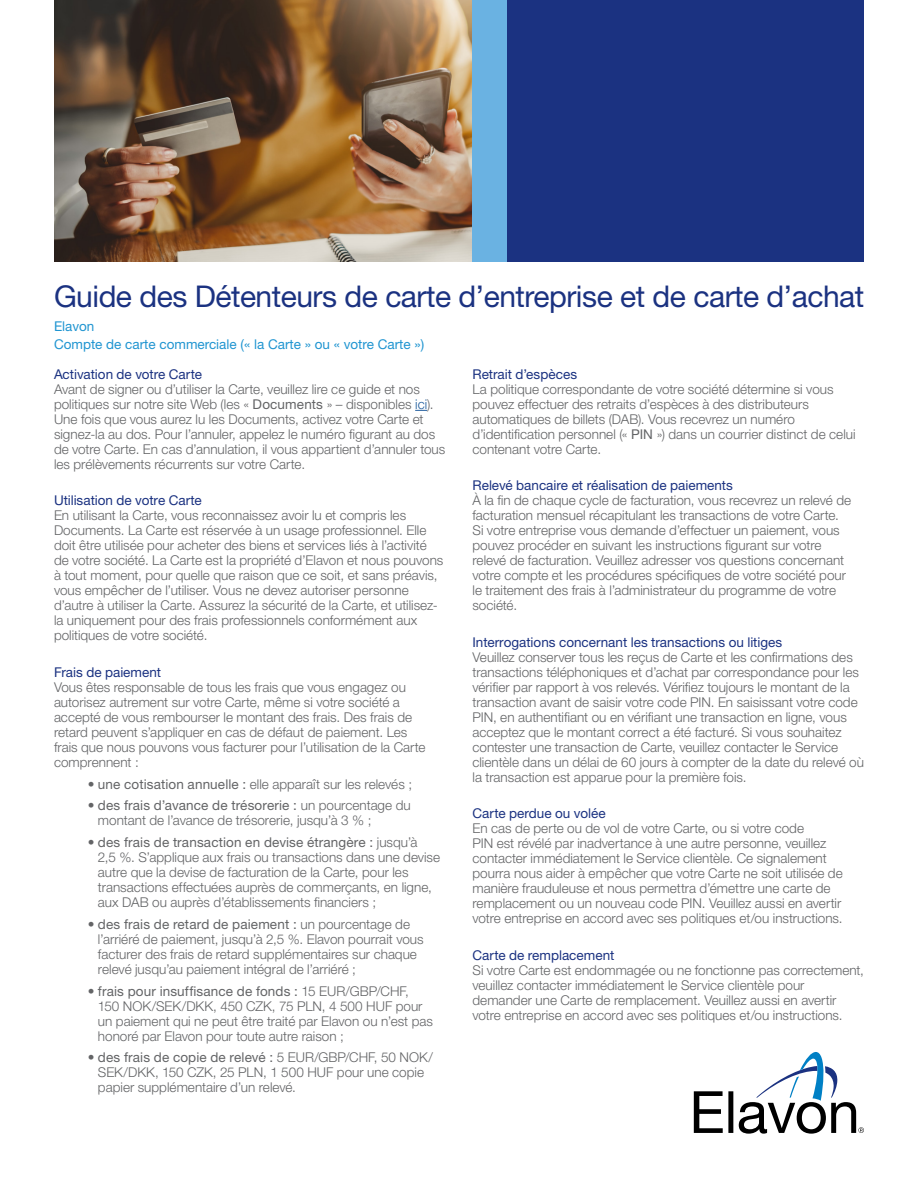
<style>
.page{position:relative;width:918px;height:1188px;background:#fff}
.page>*{position:absolute;margin:0;border:0;box-sizing:border-box;transform-origin:0 0}
.Title_28pt{font:30px "Helvetica Neue LT Std";letter-spacing:-.015em;color:#1b3281}
.BODY{font:300 13.5px/15px "Helvetica Neue LT Std";color:#636466}
.BODY_INDENT{font:300 13.5px/15px "Helvetica Neue LT Std";color:#636466}
.HEADDER{font:13.5px "Helvetica Neue LT Std";color:#1b3281}
.Body{font:13.5px "Helvetica Neue LT Std";color:#2095d1}
.s1{font-weight:400}
.s2{color:#215e9e}
</style>
<div class="page">
<svg style="left:415px;top:410px;width:12px;height:1px"></svg>
<svg style="left:694px;top:1052px;width:170px;height:82px"></svg>
<img style="left:54px;top:0;width:418px;height:262px">
<div style="left:472px;top:0;width:392px;height:262px;background:#6ab2e2"></div>
<div style="left:508px;top:0;width:356px;height:262px;background:#1b3281"></div>
<p class="Title_28pt" style="left:54px;top:277px;width:812px">Guide des Détenteurs de carte d’entreprise et de carte d’achat</p>
<p class="Body" style="left:54px;top:318px;width:42px">Elavon</p>
<p class="Body" style="left:54px;top:336px;width:372px">Compte de carte commerciale (« la Carte » ou « votre Carte »)</p>
<p class="HEADDER" style="left:54px;top:366px;width:150px">Activation de votre Carte</p>
<p class="BODY" style="left:54px;top:381px;width:393px">Avant de signer ou d’utiliser la Carte, veuillez lire ce guide et nos politiques sur notre site Web (les « <span class="s1">Documents</span> » – disponibles <span class="s2">ici</span>).<br>Une fois que vous aurez lu les Documents, activez votre Carte et signez-la au dos. Pour l’annuler, appelez le numéro figurant au dos de votre Carte. En cas d’annulation, il vous appartient d’annuler tous les prélèvements récurrents sur votre Carte.</p>
<p class="HEADDER" style="left:54px;top:492px;width:149px">Utilisation de votre Carte</p>
<p class="BODY" style="left:54px;top:508px;width:391px">En utilisant la Carte, vous reconnaissez avoir lu et compris les Documents. La Carte est réservée à un usage professionnel. Elle doit être utilisée pour acheter des biens et services liés à l’activité de votre société. La Carte est la propriété d’Elavon et nous pouvons à tout moment, pour quelle que raison que ce soit, et sans préavis, vous empêcher de l’utiliser. Vous ne devez autoriser personne d’autre à utiliser la Carte. Assurez la sécurité de la Carte, et utilisez&shy;la uniquement pour des frais professionnels conformément aux politiques de votre société.</p>
<p class="HEADDER" style="left:54px;top:664px;width:109px">Frais de paiement</p>
<p class="BODY" style="left:54px;top:679px;width:373px">Vous êtes responsable de tous les frais que vous engagez ou autorisez autrement sur votre Carte, même si votre société a accepté de vous rembourser le montant des frais. Des frais de retard peuvent s’appliquer en cas de défaut de paiement. Les frais que nous pouvons vous facturer pour l’utilisation de la Carte comprennent :</p>
<p class="BODY_INDENT" style="left:88px;top:776px;width:326px">• <span class="s1">une cotisation annuelle :</span> elle apparaît sur les relevés ;</p>
<p class="BODY_INDENT" style="left:98px;top:798px;width:314px;text-indent:-10px">• <span class="s1">des frais d’avance de trésorerie :</span> un pourcentage du montant de l’avance de trésorerie, jusqu’à 3 % ;</p>
<p class="BODY_INDENT" style="left:98px;top:835px;width:344px;text-indent:-10px">• <span class="s1">des frais de transaction en devise étrangère :</span> jusqu’à<br>2,5 %. S’applique aux frais ou transactions dans une devise autre que la devise de facturation de la Carte, pour les transactions effectuées auprès de commerçants, en ligne, aux DAB ou auprès d’établissements financiers ;</p>
<p class="BODY_INDENT" style="left:98px;top:916px;width:327px;text-indent:-10px">• <span class="s1">des frais de retard de paiement :</span> un pourcentage de l’arriéré de paiement, jusqu’à 2,5 %. Elavon pourrait vous facturer des frais de retard supplémentaires sur chaque relevé jusqu’au paiement intégral de l’arriéré ;</p>
<p class="BODY_INDENT" style="left:98px;top:983px;width:336px;text-indent:-10px">• <span class="s1">frais pour insuffisance de fonds :</span> 15 EUR/GBP/CHF, 150 NOK/SEK/DKK, 450 CZK, 75 PLN, 4 500 HUF pour un paiement qui ne peut être traité par Elavon ou n’est pas honoré par Elavon pour toute autre raison ;</p>
<p class="BODY_INDENT" style="left:98px;top:1050px;width:336px;text-indent:-10px">• <span class="s1">des frais de copie de relevé :</span> 5 EUR/GBP/CHF, 50 NOK/<br>SEK/DKK, 150 CZK, 25 PLN, 1 500 HUF pour une copie papier supplémentaire d’un relevé.</p>
<p class="HEADDER" style="left:472px;top:366px;width:106px">Retrait d’espèces</p>
<p class="BODY" style="left:472px;top:381px;width:385px">La politique correspondante de votre société détermine si vous pouvez effectuer des retraits d’espèces à des distributeurs automatiques de billets (DAB). Vous recevrez un numéro d’identification personnel (« <span class="s1">PIN</span> ») dans un courrier distinct de celui contenant votre Carte.</p>
<p class="HEADDER" style="left:472px;top:477px;width:262px">Relevé bancaire et réalisation de paiements</p>
<p class="BODY" style="left:472px;top:493px;width:380px">À la fin de chaque cycle de facturation, vous recevrez un relevé de facturation mensuel récapitulant les transactions de votre Carte.<br>Si votre entreprise vous demande d’effectuer un paiement, vous pouvez procéder en suivant les instructions figurant sur votre relevé de facturation. Veuillez adresser vos questions concernant votre compte et les procédures spécifiques de votre société pour le traitement des frais à l’administrateur du programme de votre société.</p>
<p class="HEADDER" style="left:472px;top:634px;width:311px">Interrogations concernant les transactions ou litiges</p>
<p class="BODY" style="left:472px;top:649px;width:393px">Veuillez conserver tous les reçus de Carte et les confirmations des transactions téléphoniques et d’achat par correspondance pour les vérifier par rapport à vos relevés. Vérifiez toujours le montant de la transaction avant de saisir votre code PIN. En saisissant votre code PIN, en authentifiant ou en vérifiant une transaction en ligne, vous acceptez que le montant correct a été facturé. Si vous souhaitez contester une transaction de Carte, veuillez contacter le Service clientèle dans un délai de 60 jours à compter de la date du relevé où la transaction est apparue pour la première fois.</p>
<p class="HEADDER" style="left:472px;top:805px;width:135px">Carte perdue ou volée</p>
<p class="BODY" style="left:472px;top:821px;width:372px">En cas de perte ou de vol de votre Carte, ou si votre code<br>PIN est révélé par inadvertance à une autre personne, veuillez contacter immédiatement le Service clientèle. Ce signalement pourra nous aider à empêcher que votre Carte ne soit utilisée de manière frauduleuse et nous permettra d’émettre une carte de remplacement ou un nouveau code PIN. Veuillez aussi en avertir votre entreprise en accord avec ses politiques et/ou instructions.</p>
<p class="HEADDER" style="left:472px;top:947px;width:143px">Carte de remplacement</p>
<p class="BODY" style="left:472px;top:962px;width:393px">Si votre Carte est endommagée ou ne fonctionne pas correctement, veuillez contacter immédiatement le Service clientèle pour demander une Carte de remplacement. Veuillez aussi en avertir votre entreprise en accord avec ses politiques et/ou instructions.</p>
</div>
